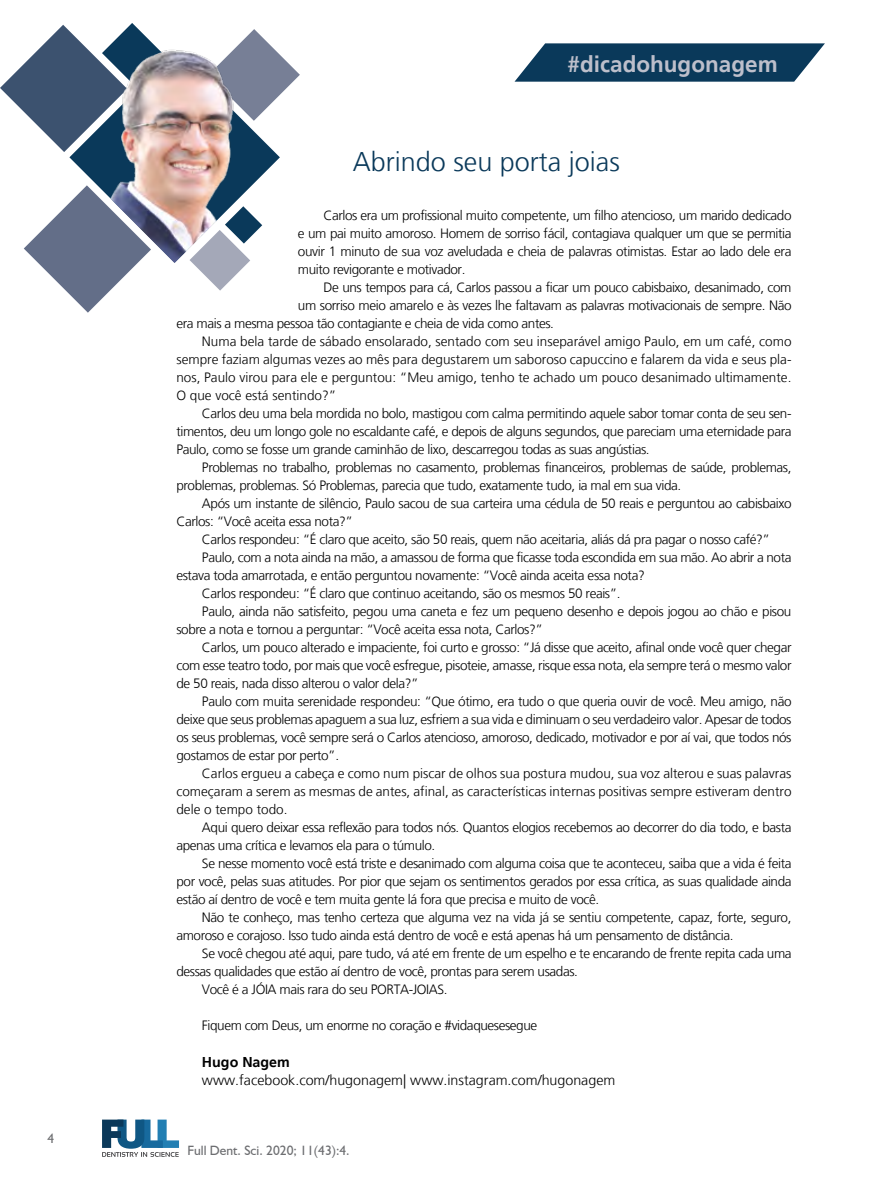
<style>
.page{position:relative;width:893px;height:1191px;background:#fff}
.page>*{position:absolute;margin:0;border:0;box-sizing:border-box;transform-origin:0 0}
.t1{font:300 27px "Frutiger LT";color:#0a395a}
.t2{font:700 22.5px "Frutiger LT";color:#bdbfcb}
.t3{font:300 14.25px "Frutiger LT";color:#000}
.t4{font:700 14.25px "Frutiger LT";color:#000}
.t5{font:300 13.5px/18px "Frutiger LT";letter-spacing:-.03em;color:#000;text-align:justify}
.t6{font:300 13.5px "Frutiger LT";color:#000}
.t7{font:13.5px "Humanist 521 BT";color:#6d6e71}
</style>
<div class="page">
<svg style="left:280px;top:55px;width:20px;height:40px"></svg>
<svg style="left:24px;top:202px;width:114px;height:111px"></svg>
<svg style="left:0;top:23px;width:138px;height:129px"></svg>
<svg style="left:192px;top:263px;width:56px;height:28px"></svg>
<svg style="left:102px;top:1119px;width:77px;height:37px"></svg>
<svg style="left:514px;top:43px;width:311px;height:39px;background:#26506d"></svg>
<img style="left:70px;top:29px;width:210px;height:234px">
<p class="t7" style="left:48px;top:1130px;width:8px">4</p>
<h2 class="t2" style="left:568px;top:51px;width:212px">#dicadohugonagem</h2>
<h1 class="t1" style="left:353px;top:146px;width:269px">Abrindo seu porta joias</h1>
<p class="t5" style="left:298px;top:207px;width:495px;text-indent:26px">Carlos era um profissional muito competente, um filho atencioso, um marido dedicado e um pai muito amoroso. Homem de sorriso fácil, contagiava qualquer um que se permitia ouvir 1 minuto de sua voz aveludada e cheia de palavras otimistas. Estar ao lado dele era muito revigorante e motivador.</p>
<p class="t5" style="left:323px;top:279px;width:470px">De uns tempos para cá, Carlos passou a ficar um pouco cabisbaixo, desanimado, com</p>
<p class="t5" style="left:298px;top:297px;width:495px">um sorriso meio amarelo e às vezes lhe faltavam as palavras motivacionais de sempre. Não</p>
<p class="t5" style="left:176px;top:315px;width:379px">era mais a mesma pessoa tão contagiante e cheia de vida como antes.</p>
<p class="t6" style="left:202px;top:334px;width:591px">Numa bela tarde de sábado ensolarado, sentado com seu inseparável amigo Paulo, em um café, como</p>
<p class="t6" style="left:176px;top:352px;width:617px">sempre faziam algumas vezes ao mês para degustarem um saboroso capuccino e falarem da vida e seus pla-</p>
<p class="t6" style="left:176px;top:370px;width:616px">nos, Paulo virou para ele e perguntou: “Meu amigo, tenho te achado um pouco desanimado ultimamente.</p>
<p class="t6" style="left:176px;top:388px;width:161px">O que você está sentindo?”</p>
<p class="t5" style="left:202px;top:405px;width:591px">Carlos deu uma bela mordida no bolo, mastigou com calma permitindo aquele sabor tomar conta de seu sen-</p>
<p class="t5" style="left:176px;top:423px;width:617px">timentos, deu um longo gole no escaldante café, e depois de alguns segundos, que pareciam uma eternidade para</p>
<p class="t5" style="left:176px;top:441px;width:475px">Paulo, como se fosse um grande caminhão de lixo, descarregou todas as suas angústias.</p>
<p class="t5" style="left:202px;top:459px;width:591px">Problemas no trabalho, problemas no casamento, problemas financeiros, problemas de saúde, problemas,</p>
<p class="t5" style="left:176px;top:477px;width:506px">problemas, problemas. Só Problemas, parecia que tudo, exatamente tudo, ia mal em sua vida.</p>
<p class="t5" style="left:202px;top:495px;width:591px">Após um instante de silêncio, Paulo sacou de sua carteira uma cédula de 50 reais e perguntou ao cabisbaixo</p>
<p class="t5" style="left:176px;top:513px;width:178px">Carlos: “Você aceita essa nota?”</p>
<p class="t5" style="left:202px;top:531px;width:570px">Carlos respondeu: “É claro que aceito, são 50 reais, quem não aceitaria, aliás dá pra pagar o nosso café?”</p>
<p class="t5" style="left:202px;top:549px;width:591px">Paulo, com a nota ainda na mão, a amassou de forma que ficasse toda escondida em sua mão. Ao abrir a nota</p>
<p class="t5" style="left:176px;top:567px;width:470px">estava toda amarrotada, e então perguntou novamente: “Você ainda aceita essa nota?</p>
<p class="t5" style="left:202px;top:585px;width:420px">Carlos respondeu: “É claro que continuo aceitando, são os mesmos 50 reais”.</p>
<p class="t5" style="left:202px;top:603px;width:591px">Paulo, ainda não satisfeito, pegou uma caneta e fez um pequeno desenho e depois jogou ao chão e pisou</p>
<p class="t5" style="left:176px;top:621px;width:368px">sobre a nota e tornou a perguntar: “Você aceita essa nota, Carlos?”</p>
<p class="t5" style="left:202px;top:639px;width:591px">Carlos, um pouco alterado e impaciente, foi curto e grosso: “Já disse que aceito, afinal onde você quer chegar</p>
<p class="t5" style="left:176px;top:657px;width:616px">com esse teatro todo, por mais que você esfregue, pisoteie, amasse, risque essa nota, ela sempre terá o mesmo valor</p>
<p class="t5" style="left:176px;top:675px;width:244px">de 50 reais, nada disso alterou o valor dela?”</p>
<p class="t5" style="left:202px;top:693px;width:591px">Paulo com muita serenidade respondeu: “Que ótimo, era tudo o que queria ouvir de você. Meu amigo, não</p>
<p class="t5" style="left:176px;top:711px;width:617px">deixe que seus problemas apaguem a sua luz, esfriem a sua vida e diminuam o seu verdadeiro valor. Apesar de todos</p>
<p class="t5" style="left:176px;top:729px;width:616px">os seus problemas, você sempre será o Carlos atencioso, amoroso, dedicado, motivador e por aí vai, que todos nós</p>
<p class="t5" style="left:176px;top:747px;width:164px">gostamos de estar por perto”.</p>
<p class="t6" style="left:202px;top:766px;width:591px">Carlos ergueu a cabeça e como num piscar de olhos sua postura mudou, sua voz alterou e suas palavras</p>
<p class="t6" style="left:176px;top:784px;width:617px">começaram a serem as mesmas de antes, afinal, as características internas positivas sempre estiveram dentro</p>
<p class="t6" style="left:176px;top:802px;width:113px">dele o tempo todo.</p>
<p class="t5" style="left:202px;top:819px;width:591px">Aqui quero deixar essa reflexão para todos nós. Quantos elogios recebemos ao decorrer do dia todo, e basta</p>
<p class="t5" style="left:176px;top:837px;width:260px">apenas uma crítica e levamos ela para o túmulo.</p>
<p class="t5" style="left:202px;top:855px;width:591px">Se nesse momento você está triste e desanimado com alguma coisa que te aconteceu, saiba que a vida é feita</p>
<p class="t5" style="left:176px;top:873px;width:617px">por você, pelas suas atitudes. Por pior que sejam os sentimentos gerados por essa crítica, as suas qualidade ainda</p>
<p class="t5" style="left:176px;top:891px;width:424px">estão aí dentro de você e tem muita gente lá fora que precisa e muito de você.</p>
<p class="t5" style="left:202px;top:909px;width:591px">Não te conheço, mas tenho certeza que alguma vez na vida já se sentiu competente, capaz, forte, seguro,</p>
<p class="t5" style="left:176px;top:927px;width:559px">amoroso e corajoso. Isso tudo ainda está dentro de você e está apenas há um pensamento de distância.</p>
<p class="t5" style="left:202px;top:945px;width:591px">Se você chegou até aqui, pare tudo, vá até em frente de um espelho e te encarando de frente repita cada uma</p>
<p class="t5" style="left:176px;top:963px;width:403px">dessas qualidades que estão aí dentro de você, prontas para serem usadas.</p>
<p class="t5" style="left:202px;top:981px;width:247px">Você é a JÓIA mais rara do seu PORTA-JOIAS.</p>
<p class="t5" style="left:202px;top:1017px;width:337px">Fiquem com Deus, um enorme no coração e #vidaquesesegue</p>
<p class="t4" style="left:202px;top:1053px;width:89px">Hugo Nagem</p>
<p class="t3" style="left:202px;top:1071px;width:415px">www.facebook.com/hugonagem| www.instagram.com/hugonagem</p>
<p class="t7" style="left:188px;top:1142px;width:164px">Full Dent. Sci. 2020; 11(43):4.</p>
</div>
